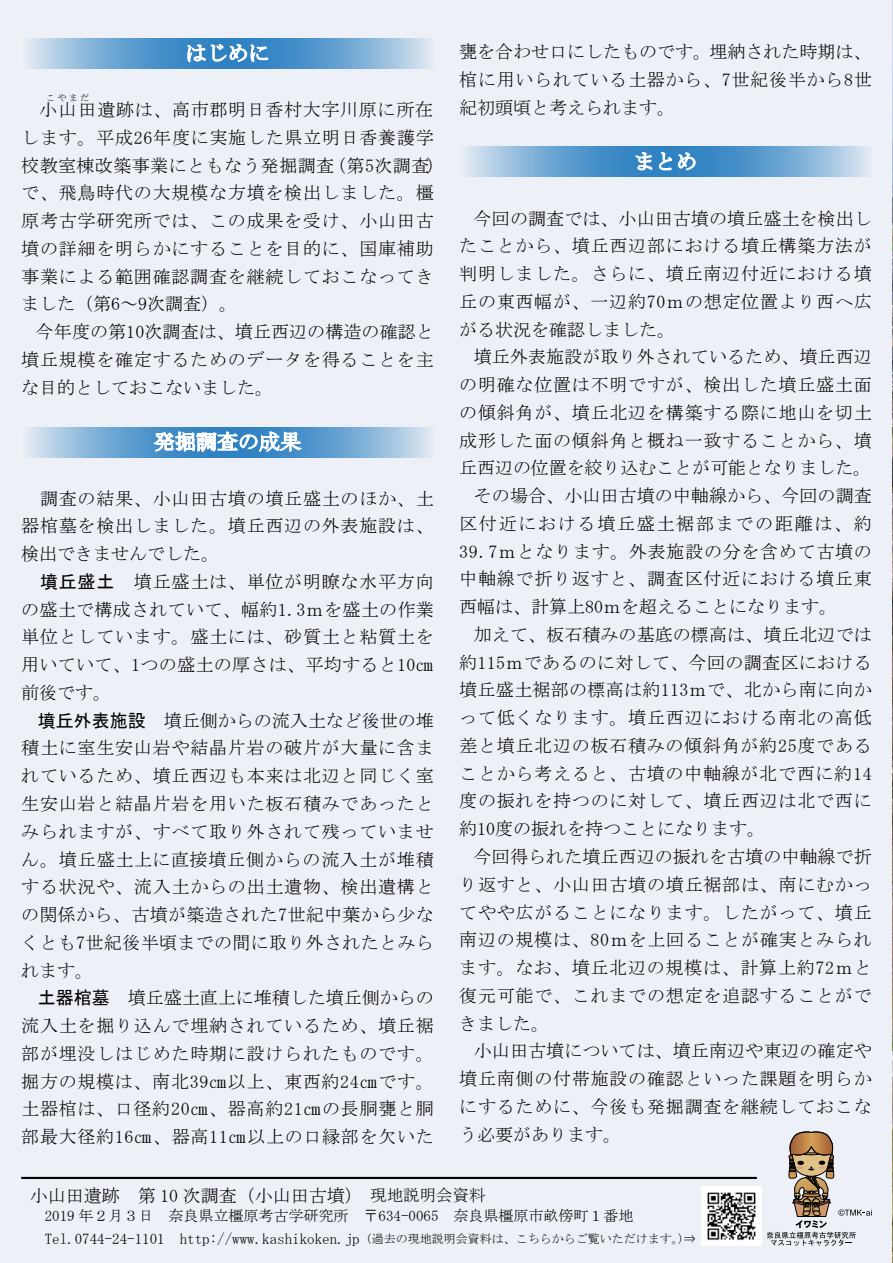
<style>
.page{position:relative;width:893px;height:1263px;background:#edf0f6}
.page>*{position:absolute;margin:0;border:0;box-sizing:border-box;transform-origin:0 0}
.t1{font:18px/27.8px "MS Mincho";letter-spacing:.04em;color:#000;text-align:justify}
.t2{font:18px "MS Mincho";letter-spacing:.005em;color:#000}
.t3{font:18px "MS Mincho";color:#000}
.t4{font:18px "MS Mincho";letter-spacing:.02em;color:#000}
.t5{font:18px "MS Mincho";letter-spacing:-.005em;color:#000}
.t6{font:18px "MS Mincho";letter-spacing:.095em;color:#000}
.t7{font:15px/22.5px "MS Mincho";color:#000}
.t8{font:9px "MS Mincho";color:#000}
.s1{font-family:"MS Gothic"}
.s2{font-size:16.5px}
.s3{font-size:12px}
</style>
<div class="page">
<svg style="left:28px;top:38px;width:403px;height:30px;background:#78acd6"></svg>
<svg style="left:28px;top:427px;width:403px;height:30px;background:#7fb1d8"></svg>
<svg style="left:466px;top:147px;width:403px;height:29px;background:#75aad5"></svg>
<svg style="left:187px;top:38px;width:82px;height:26px;background:#64a1d1"></svg>
<svg style="left:153px;top:430px;width:153px;height:22px;background:#97c0e0"></svg>
<svg style="left:635px;top:146px;width:62px;height:26px;background:#62a0d1"></svg>
<hr style="left:21px;top:1177px;width:736px;height:2px;background:#000">
<img style="left:702px;top:1186px;width:59px;height:60px">
<svg style="left:767px;top:1131px;width:105px;height:115px"></svg>
<p class="t8" style="left:46px;top:93px;width:45px">こやまだ</p>
<p class="t1" style="left:21px;top:96px;width:425px;text-align:left;text-indent:18px">小山田遺跡は、高市郡明日香村大字川原に所在します。平成26年度に実施した県立明日香養護学校教室棟改築事業にともなう発掘調査（第5次調査）で、飛鳥時代の大規模な方墳を検出しました。橿原考古学研究所では、この成果を受け、小山田古墳の詳細を明らかにすることを目的に、国庫補助事業による範囲確認調査を継続しておこなってきました（第6～9次調査）。</p>
<p class="t1" style="left:21px;top:318px;width:414px;text-indent:15px">今年度の第10次調査は、墳丘西辺の構造の確認と墳丘規模を確定するためのデータを得ることを主な目的としておこないました。</p>
<p class="t1" style="left:21px;top:484px;width:414px">　調査の結果、小山田古墳の墳丘盛土のほか、土器棺墓を検出しました。墳丘西辺の外表施設は、検出できませんでした。</p>
<p class="t1" style="left:21px;top:567px;width:414px;text-indent:19px"><span class="s1">墳丘盛土</span>　墳丘盛土は、単位が明瞭な水平方向の盛土で構成されていて、幅約1.3ｍを盛土の作業単位としています。盛土には、砂質土と粘質土を用いていて、1つの盛土の厚さは、平均すると10㎝前後です。</p>
<p class="t1" style="left:21px;top:706px;width:414px;text-indent:16px"><span class="s1">墳丘外表施設</span>　墳丘側からの流入土など後世の堆積土に室生安山岩や結晶片岩の破片が大量に含まれているため、墳丘西辺も本来は北辺と同じく室生安山岩と結晶片岩を用いた板石積みであったとみられますが、すべて取り外されて残っていません。墳丘盛土上に直接墳丘側からの流入土が堆積する状況や、流入土からの出土遺物、検出遺構との関係から、古墳が築造された7世紀中葉から少なくとも7世紀後半頃までの間に取り外されたとみられます。</p>
<p class="t1" style="left:21px;top:984px;width:414px;text-indent:16px"><span class="s1">土器棺墓</span>　墳丘盛土直上に堆積した墳丘側からの流入土を掘り込んで埋納されているため、墳丘裾部が埋没しはじめた時期に設けられたものです。掘方の規模は、南北39㎝以上、東西約24㎝です。土器棺は、口径約20㎝、器高約21㎝の長胴甕と胴部最大径約16㎝、器高11㎝以上の口縁部を欠いた</p>
<p class="t1" style="left:459px;top:38px;width:414px">甕を合わせ口にしたものです。埋納された時期は、棺に用いられている土器から、7世紀後半から8世紀初頭頃と考えられます。</p>
<p class="t1" style="left:459px;top:204px;width:414px;text-indent:15px">今回の調査では、小山田古墳の墳丘盛土を検出したことから、墳丘西辺部における墳丘構築方法が判明しました。さらに、墳丘南辺付近における墳丘の東西幅が、一辺約70ｍの想定位置より西へ広がる状況を確認しました。</p>
<p class="t2" style="left:474px;top:348px;width:399px">墳丘外表施設が取り外されているため、墳丘西辺</p>
<p class="t1" style="left:459px;top:371px;width:414px">の明確な位置は不明ですが、検出した墳丘盛土面</p>
<p class="t1" style="left:459px;top:398px;width:414px">の傾斜角が、墳丘北辺を構築する際に地山を切土</p>
<p class="t1" style="left:459px;top:426px;width:414px">成形した面の傾斜角と概ね一致することから、墳</p>
<p class="t5" style="left:459px;top:459px;width:414px">丘西辺の位置を絞り込むことが可能となりました。</p>
<p class="t2" style="left:474px;top:487px;width:399px">その場合、小山田古墳の中軸線から、今回の調査</p>
<p class="t6" style="left:459px;top:514px;width:414px">区付近における墳丘盛土裾部までの距離は、約</p>
<p class="t1" style="left:459px;top:537px;width:414px">39.7ｍとなります。外表施設の分を含めて古墳の</p>
<p class="t1" style="left:459px;top:565px;width:414px">中軸線で折り返すと、調査区付近における墳丘東</p>
<p class="t3" style="left:459px;top:598px;width:379px">西幅は、計算上80ｍを超えることになります。</p>
<p class="t2" style="left:474px;top:625px;width:399px">加えて、板石積みの基底の標高は、墳丘北辺では</p>
<p class="t4" style="left:459px;top:653px;width:414px">約115ｍであるのに対して、今回の調査区における</p>
<p class="t4" style="left:459px;top:681px;width:414px">墳丘盛土裾部の標高は約113ｍで、北から南に向か</p>
<p class="t1" style="left:459px;top:704px;width:414px">って低くなります。墳丘西辺における南北の高低</p>
<p class="t1" style="left:459px;top:731px;width:414px">差と墳丘北辺の板石積みの傾斜角が約25度である</p>
<p class="t1" style="left:459px;top:759px;width:414px">ことから考えると、古墳の中軸線が北で西に約14</p>
<p class="t1" style="left:459px;top:787px;width:414px">度の振れを持つのに対して、墳丘西辺は北で西に</p>
<p class="t3" style="left:459px;top:820px;width:307px">約10度の振れを持つことになります。</p>
<p class="t2" style="left:474px;top:847px;width:399px">今回得られた墳丘西辺の振れを古墳の中軸線で折</p>
<p class="t1" style="left:459px;top:870px;width:414px">り返すと、小山田古墳の墳丘裾部は、南にむかっ</p>
<p class="t1" style="left:459px;top:898px;width:414px">てやや広がることになります。したがって、墳丘</p>
<p class="t1" style="left:459px;top:926px;width:414px">南辺の規模は、80ｍを上回ることが確実とみられ</p>
<p class="t1" style="left:459px;top:954px;width:414px">ます。なお、墳丘北辺の規模は、計算上約72ｍと</p>
<p class="t1" style="left:459px;top:981px;width:414px">復元可能で、これまでの想定を追認することがで</p>
<p class="t1" style="left:459px;top:1009px;width:91px">きました。</p>
<p class="t2" style="left:474px;top:1042px;width:399px">小山田古墳については、墳丘南辺や東辺の確定や</p>
<p class="t1" style="left:459px;top:1065px;width:414px">墳丘南側の付帯施設の確認といった課題を明らか</p>
<p class="t1" style="left:459px;top:1092px;width:414px">にするために、今後も発掘調査を継続しておこな</p>
<p class="t3" style="left:459px;top:1125px;width:163px">う必要があります。</p>
<p class="t3" style="left:30px;top:1186px;width:458px">小山田遺跡　第 10 次調査（小山田古墳）<span class="s2">　現地説明会資料</span></p>
<p class="t7" style="left:30px;top:1205px;width:668px">　2019 年２月３日　奈良県立橿原考古学研究所　〒634-0065　奈良県橿原市畝傍町１番地　Tel.0744-24-1101　http://www.kashikoken.jp<span class="s3">（過去の現地説明会資料は、こちらからご覧いただけます。）⇒</span></p>
</div>
